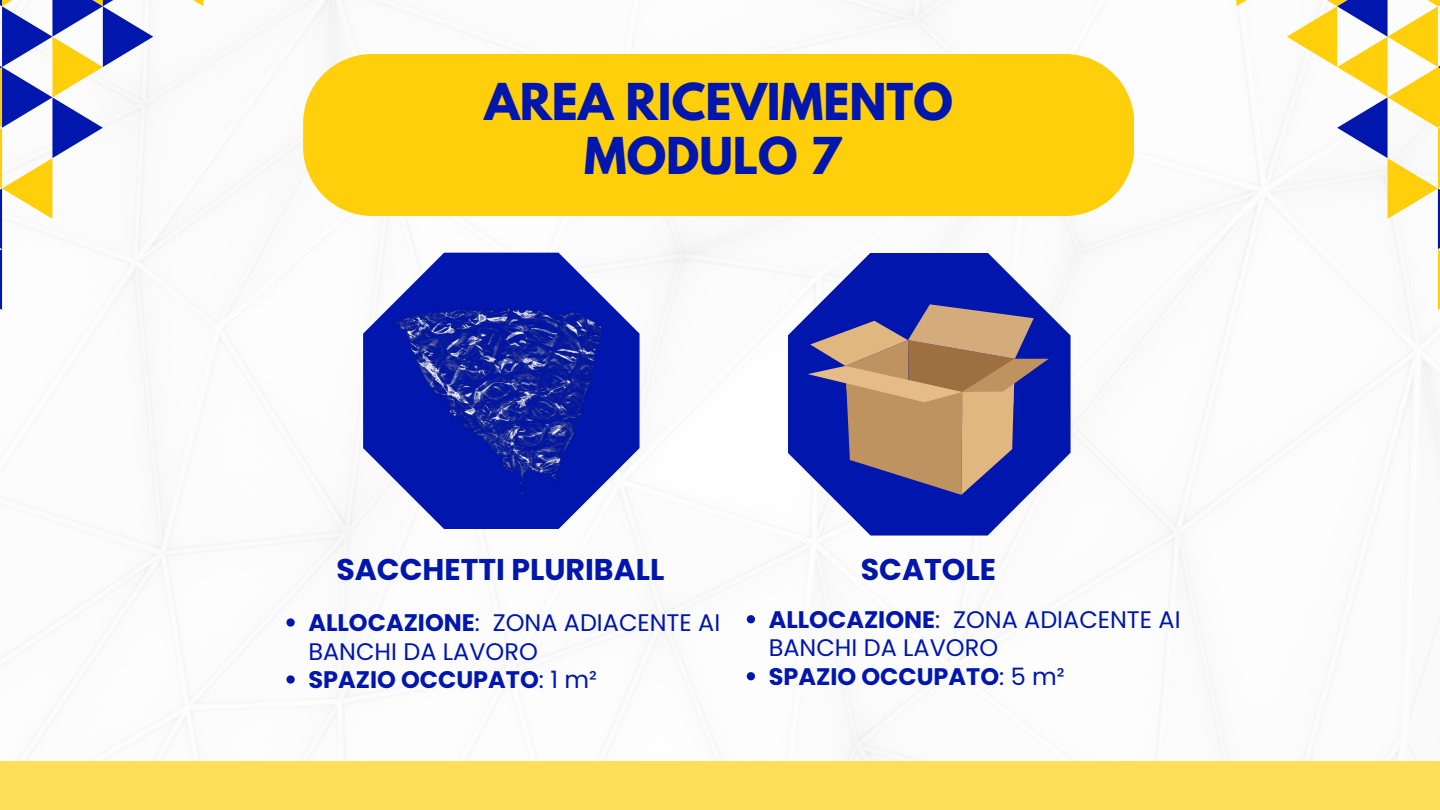
<style>
.page{position:relative;width:1440px;height:810px;background:#fff}
.page>*{position:absolute;margin:0;border:0;box-sizing:border-box;transform-origin:0 0}
.t1{font:700 45px/54px "League Spartan";color:#0016ad;text-align:center}
.t2{font:700 30px "Poppins";color:#0016ad}
.t3{font:24px/28.5px "Poppins";color:#0016ad}
.t4{font:700 24px "Poppins";color:#0016ad}
.s1{font-weight:700}
.s2{font-weight:400}
</style>
<div class="page">
<img style="left:0;top:0;width:1440px;height:761px">
<svg style="left:363px;top:253px;width:277px;height:276px;fill:#0016ad"></svg>
<svg style="left:788px;top:253px;width:283px;height:283px;fill:#0016ad"></svg>
<div style="left:303px;top:54px;width:831px;height:162px;background:#ffcf0c;border-radius:69px"></div>
<svg style="left:0;top:0;width:203px;height:310px"></svg>
<svg style="left:1236px;top:0;width:204px;height:310px"></svg>
<div style="left:0;top:761px;width:1440px;height:49px;background:#ffde59"></div>
<img style="left:391px;top:304px;width:214px;height:197px">
<svg style="left:808px;top:304px;width:241px;height:191px;background:#7c6a85"></svg>
<svg style="left:286px;top:618px;width:9px;height:9px"></svg>
<svg style="left:286px;top:675px;width:9px;height:9px"></svg>
<svg style="left:747px;top:615px;width:8px;height:8px"></svg>
<svg style="left:747px;top:672px;width:8px;height:8px"></svg>
<p class="t1" style="left:484px;top:81px;width:470px">AREA RICEVIMENTO<br>MODULO 7</p>
<h1 class="t2" style="left:336px;top:548px;width:330px">SACCHETTI PLURIBALL</h1>
<p class="t2" style="left:861px;top:548px;width:137px">SCATOLE</p>
<p class="t3" style="left:308px;top:608px;width:413px"><span class="s1">ALLOCAZIONE</span>: ZONA ADIACENTE AI<br>BANCHI DA LAVORO</p>
<h2 class="t4" style="left:308px;top:663px;width:290px">SPAZIO OCCUPATO<span class="s2">: 1 m²</span></h2>
<h2 class="t3" style="left:769px;top:605px;width:413px"><span class="s1">ALLOCAZIONE</span>: ZONA ADIACENTE AI<br>BANCHI DA LAVORO</h2>
<p class="t4" style="left:769px;top:660px;width:297px">SPAZIO OCCUPATO<span class="s2">: 5 m²</span></p>
</div>
